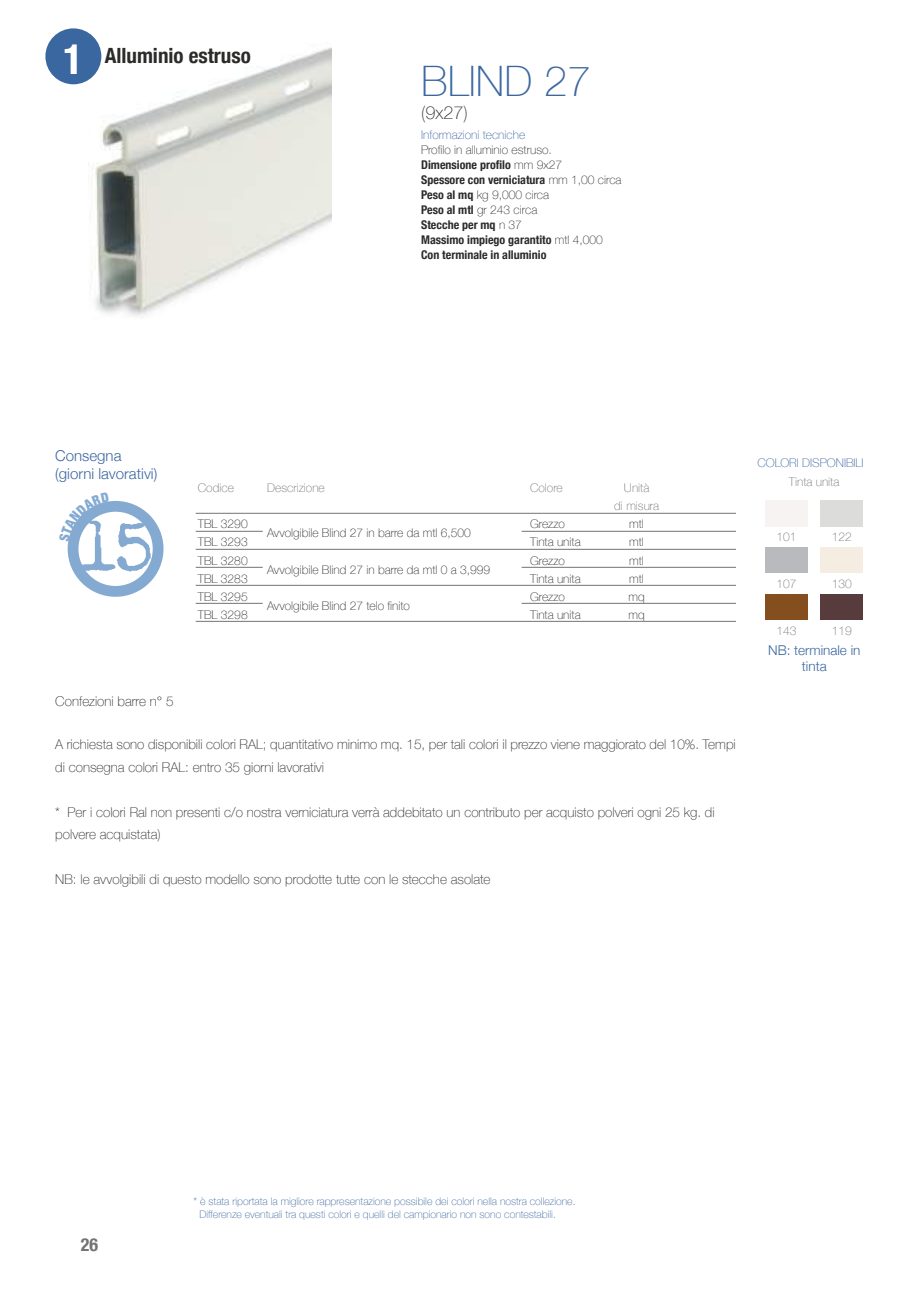
<style>
.page{position:relative;width:919px;height:1289px;background:#fff}
.page>*{position:absolute;margin:0;border:0;box-sizing:border-box;transform-origin:0 0}
.t1{font:75px "Remington Noiseless";color:#84aad2}
.t2{font:100 42px "Helvetica Neue";color:#3b67a0}
.t3{font:700 condensed 42px "Helvetica Neue";color:#fff}
.t4{font:700 condensed 21px "Helvetica Neue";color:#2b2b2a}
.t5{font:100 18px "Helvetica Neue";color:#2b2b2a}
.t6{font:700 condensed 18px "Helvetica Neue";color:#737373}
.t7{font:300 15px/18px "Helvetica Neue";color:#3b67a0}
.t8{font:100 13.5px/22.5px "Helvetica Neue";color:#2b2b2a}
.t9{font:300 13.5px/16.2px "Helvetica Neue";color:#3b67a0;text-align:center}
.t10{font:100 12px/18px "Helvetica Neue";color:#2b2b2a;text-align:justify}
.t11{font:700 condensed 12px/15px "Helvetica Neue";color:#2b2b2a}
.t12{font:100 12px/18px "Helvetica Neue";color:#737373;text-align:center}
.t13{font:100 12px "Helvetica Neue";color:#3b67a0}
.t14{font:100 10.5px/12.6px "Helvetica Neue";color:#3b67a0}
.s1{font-weight:100;font-stretch:normal}
</style>
<div class="page">
<img style="left:88px;top:43px;width:244px;height:273px">
<hr style="left:196px;top:549px;width:540px;height:1px;background:#737373">
<hr style="left:196px;top:513px;width:540px;height:1px;background:#737373">
<hr style="left:196px;top:621px;width:540px;height:1px;background:#737373">
<hr style="left:196px;top:585px;width:540px;height:1px;background:#737373">
<hr style="left:521px;top:531px;width:215px;height:1px;background:#737373">
<hr style="left:521px;top:567px;width:215px;height:1px;background:#737373">
<hr style="left:521px;top:603px;width:215px;height:1px;background:#737373">
<hr style="left:196px;top:531px;width:67px;height:1px;background:#737373">
<hr style="left:196px;top:567px;width:67px;height:1px;background:#737373">
<hr style="left:196px;top:603px;width:67px;height:1px;background:#737373">
<div style="left:68px;top:501px;width:95px;height:95px;border:11px solid #84aad2;border-radius:50%"></div>
<img style="left:820px;top:594px;width:42px;height:25px">
<img style="left:765px;top:594px;width:42px;height:25px">
<div style="left:45px;top:28px;width:56px;height:56px;background:#3b67a0;border-radius:50%"></div>
<svg style="left:68px;top:501px;width:41px;height:40px"></svg>
<h2 class="t3" style="left:63px;top:24px;width:22px">1</h2>
<h3 class="t4" style="left:105px;top:38px;width:148px">Alluminio estruso</h3>
<h2 class="t2" style="left:421px;top:49px;width:171px">BLIND 27</h2>
<h3 class="t5" style="left:421px;top:99px;width:48px">(9x27)</h3>
<p class="t13" style="left:421px;top:126px;width:105px">Informazioni tecniche</p>
<p class="t11" style="left:421px;top:141px;width:202px"><span class="s1">Profilo in alluminio estruso.<br></span>Dimensione profilo <span class="s1">mm 9x27<br></span>Spessore con verniciatura <span class="s1">mm 1,00 circa<br></span>Peso al mq <span class="s1">kg 9,000 circa<br></span>Peso al mtl <span class="s1">gr 243 circa<br></span>Stecche per mq <span class="s1">n 37<br></span>Massimo impiego garantito <span class="s1">mtl 4,000<br></span>Con terminale in alluminio</p>
<p class="t7" style="left:55px;top:446px;width:103px">Consegna (giorni lavorativi)</p>
<h1 class="t1" style="left:77px;top:513px;width:77px">15</h1>
<p class="t12" style="left:198px;top:478px;width:38px">Codice</p>
<p class="t10" style="left:198px;top:514px;width:51px">TBL 3290<br>TBL 3293<br>TBL 3280<br>TBL 3283<br>TBL 3295<br>TBL 3298</p>
<p class="t12" style="left:267px;top:478px;width:59px">Descrizione</p>
<p class="t10" style="left:267px;top:523px;width:205px">Avvolgibile Blind 27 in barre da mtl 6,500</p>
<p class="t10" style="left:267px;top:559px;width:225px">Avvolgibile Blind 27 in barre da mtl 0 a 3,999</p>
<p class="t10" style="left:267px;top:595px;width:144px">Avvolgibile Blind 27 telo finito</p>
<p class="t12" style="left:530px;top:478px;width:34px">Colore</p>
<p class="t10" style="left:530px;top:514px;width:52px;text-align:left">Grezzo<br>Tinta unita<br>Grezzo<br>Tinta unita<br>Grezzo<br>Tinta unita</p>
<p class="t12" style="left:614px;top:478px;width:46px">Unità<br>di misura</p>
<p class="t10" style="left:628px;top:514px;width:18px">mtl mtl mtl mtl mq mq</p>
<p class="t8" style="left:55px;top:689px;width:120px">Confezioni barre n° 5</p>
<p class="t8" style="left:55px;top:732px;width:682px">A richiesta sono disponibili colori RAL; quantitativo minimo mq. 15, per tali colori il prezzo viene maggiorato del 10%. Tempi di consegna colori RAL: entro 35 giorni lavorativi</p>
<p class="t8" style="left:55px;top:800px;width:660px">* Per i colori Ral non presenti c/o nostra verniciatura verrà addebitato un contributo per acquisto polveri ogni 25 kg. di polvere acquistata)</p>
<p class="t8" style="left:55px;top:867px;width:437px">NB: le avvolgibili di questo modello sono prodotte tutte con le stecche asolate</p>
<p class="t13" style="left:757px;top:453px;width:108px">COLORI DISPONIBILI</p>
<p class="t12" style="left:788px;top:472px;width:52px">Tinta unita</p>
<p class="t12" style="left:776px;top:527px;width:22px">101</p>
<p class="t12" style="left:776px;top:574px;width:22px">107</p>
<p class="t12" style="left:831px;top:574px;width:22px">130</p>
<p class="t12" style="left:776px;top:621px;width:22px">143</p>
<p class="t12" style="left:831px;top:527px;width:22px">122</p>
<p class="t12" style="left:831px;top:621px;width:22px">119</p>
<p class="t9" style="left:768px;top:641px;width:94px">NB: terminale in tinta</p>
<h3 class="t6" style="left:81px;top:1229px;width:19px">26</h3>
<p class="t14" style="left:199px;top:1194px;width:377px;text-indent:-6px">* è stata riportata la migliore rappresentazione possibile dei colori nella nostra collezione.<br>Differenze eventuali tra questi colori e quelli del campionario non sono contestabili.</p>
</div>
